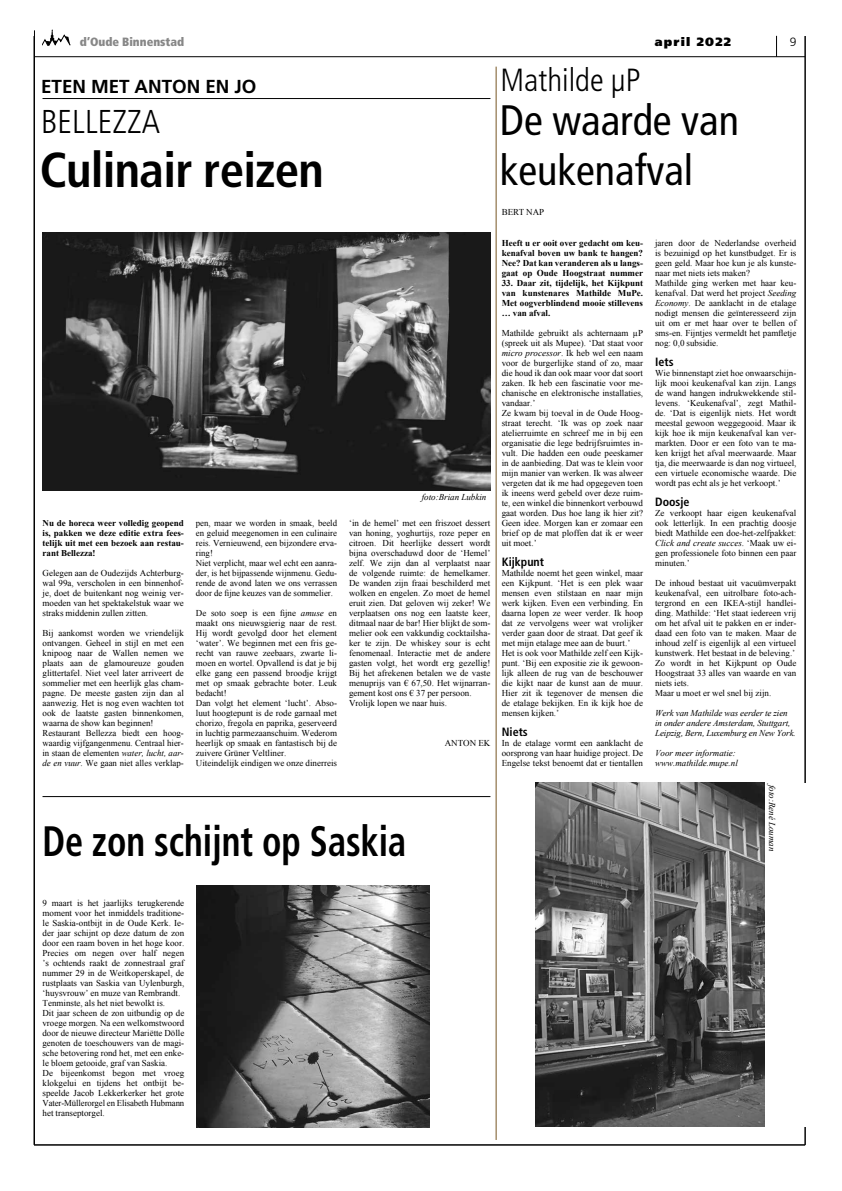
<style>
.page{position:relative;width:842px;height:1191px;background:#fff}
.page>*{position:absolute;margin:0;border:0;box-sizing:border-box;transform-origin:0 0}
.t1{font:700 condensed 49px "Frutiger";letter-spacing:-.015em;color:#000}
.t2{font:condensed 42.6px/50.1px "Frutiger";color:#000}
.t3{font:700 condensed 42.5px "Frutiger";color:#000;scale:.85 1}
.t4{font:300 condensed 33px "Frutiger";color:#000}
.t5{font:300 condensed 32px "Frutiger";color:#000}
.t6{font:700 18.8px "Frutiger";color:#000}
.t7{font:700 condensed 12px "Frutiger";color:#000}
.t8{font:900 condensed 12px "Frutiger";color:#878787}
.t9{font:900 12px "Frutiger";letter-spacing:.1em;color:#000}
.t10{font:300 12px "Frutiger";color:#000}
.t11{font:9px/10px "Times New Roman";color:#000}
.t12{font:700 9px/10px "Times New Roman";color:#000;text-align:justify}
.t13{font:italic 9px/10px "Times New Roman";letter-spacing:-.01em;color:#000}
.t14{font:700 9px/10px "Times New Roman";color:#000;text-align:justify}
.s1{font-style:italic}
</style>
<div class="page">
<hr style="left:34px;top:56px;width:771px;height:1px;background:#000">
<svg style="left:43px;top:30px;width:27px;height:16px"></svg>
<svg style="left:776px;top:36px;width:1px;height:21px"></svg>
<hr style="left:805px;top:36px;width:1px;height:1108px;background:#000">
<hr style="left:34px;top:1144px;width:771px;height:1px;background:#000">
<hr style="left:34px;top:30px;width:1px;height:1114px;background:#000">
<img style="left:197px;top:885px;width:232px;height:242px">
<div style="left:496px;top:782px;width:346px;height:344px;background:#fff"></div>
<img style="left:535px;top:782px;width:229px;height:344px">
<hr style="left:43px;top:796px;width:447px;height:1px;background:#000">
<img style="left:43px;top:232px;width:447px;height:258px">
<hr style="left:43px;top:98px;width:447px;height:1px;background:#000">
<hr style="left:496px;top:67px;width:1px;height:1073px;background:#765523">
<h3 class="t8" style="left:80px;top:34px;width:106px">d’Oude Binnenstad</h3>
<h3 class="t9" style="left:655px;top:34px;width:77px">april 2022</h3>
<h3 class="t10" style="left:790px;top:35px;width:8px">9</h3>
<h3 class="t6" style="left:41px;top:75px;width:217px">ETEN MET ANTON EN JO</h3>
<h3 class="t4" style="left:41px;top:103px;width:121px">BELLEZZA</h3>
<h1 class="t1" style="left:40px;top:141px;width:286px">Culinair reizen</h1>
<p class="t14" style="left:43px;top:518px;width:143px">Nu de horeca weer volledig geopend is, pakken we deze editie extra fees&shy;telijk uit met een bezoek aan restau&shy;rant Bellezza!</p>
<p class="t11" style="left:43px;top:568px;width:143px;text-align:justify">Gelegen aan de Oudezijds Achterburg&shy;wal 99a, verscholen in een binnenhof&shy;je, doet de buitenkant nog weinig ver&shy;moeden van het spektakelstuk waar we straks middenin zullen zitten.</p>
<p class="t11" style="left:43px;top:628px;width:143px">Bij aankomst worden we vriendelijk ontvangen. Geheel in stijl en met een knipoog naar de Wallen nemen we plaats aan de glamoureuze gouden glittertafel. Niet veel later arriveert de sommelier met een heerlijk glas cham&shy;pagne. De meeste gasten zijn dan al aanwezig. Het is nog even wachten tot ook de laatste gasten binnenkomen, waarna de show kan beginnen!<br>Restaurant Bellezza biedt een hoog&shy;waardig vijfgangenmenu. Centraal hier&shy;in staan de elementen <span class="s1">water, lucht, aar&shy;de en vuur</span>. We gaan niet alles verklap-</p>
<p class="t11" style="left:196px;top:518px;width:143px">pen, maar we worden in smaak, beeld en geluid meegenomen in een culinaire reis. Vernieuwend, een bijzondere erva&shy;ring!<br>Niet verplicht, maar wel echt een aanra&shy;der, is het bijpassende wijnmenu. Gedu&shy;rende de avond laten we ons verrassen door de fijne keuzes van de sommelier.</p>
<p class="t11" style="left:196px;top:608px;width:143px">De soto soep is een fijne <span class="s1">amuse</span> en maakt ons nieuwsgierig naar de rest.<br>Hij wordt gevolgd door het element ‘water’. We beginnen met een fris ge&shy;recht van rauwe zeebaars, zwarte li&shy;moen en wortel. Opvallend is dat je bij elke gang een passend broodje krijgt met op smaak gebrachte boter. Leuk bedacht!<br>Dan volgt het element ‘lucht’. Abso&shy;luut hoogtepunt is de rode garnaal met chorizo, fregola en paprika, geserveerd in luchtig parmezaanschuim. Wederom heerlijk op smaak en fantastisch bij de zuivere Grüner Veltliner.<br>Uiteindelijk eindigen we onze dinerreis</p>
<p class="t13" style="left:422px;top:491px;width:66px">foto:Brian Lubkin</p>
<p class="t11" style="left:349px;top:518px;width:143px">‘in de hemel’ met een friszoet dessert van honing, yoghurtijs, roze peper en citroen. Dit heerlijke dessert wordt bijna overschaduwd door de ‘Hemel’ zelf. We zijn dan al verplaatst naar de volgende ruimte: de hemelkamer.<br>De wanden zijn fraai beschilderd met wolken en engelen. Zo moet de hemel eruit zien. Dat geloven wij zeker! We verplaatsen ons nog een laatste keer, ditmaal naar de bar! Hier blijkt de som&shy;melier ook een vakkundig cocktailsha&shy;ker te zijn. De whiskey sour is echt fenomenaal. Interactie met de andere gasten volgt, het wordt erg gezellig!<br>Bij het afrekenen betalen we de vaste menuprijs van € 67,50. Het wijnarran&shy;gement kost ons € 37 per persoon.<br>Vrolijk lopen we naar huis.</p>
<p class="t11" style="left:445px;top:738px;width:47px">ANTON EK</p>
<h3 class="t3" style="left:43px;top:815px;width:430px">De zon schijnt op Saskia</h3>
<h3 class="t5" style="left:500px;top:62px;width:142px">Mathilde µP</h3>
<h2 class="t2" style="left:500px;top:96px;width:241px">De waarde van keukenafval</h2>
<p class="t11" style="left:502px;top:207px;width:44px">BERT NAP</p>
<p class="t12" style="left:502px;top:238px;width:143px">Heeft u er ooit over gedacht om keu&shy;kenafval boven uw bank te hangen?<br>Nee? Dat kan veranderen als u langs&shy;gaat op Oude Hoogstraat nummer</p>
<p class="t12" style="left:502px;top:278px;width:143px">33. Daar zit, tijdelijk, het Kijkpunt van kunstenares Mathilde MuPe.<br>Met oogverblindend mooie stillevens … van afval.</p>
<p class="t11" style="left:502px;top:328px;width:143px">Mathilde gebruikt als achternaam µP (spreek uit als Mupee). ‘Dat staat voor <span class="s1">micro processor</span>. Ik heb wel een naam voor de burgerlijke stand of zo, maar die houd ik dan ook maar voor dat soort zaken. Ik heb een fascinatie voor me&shy;chanische en elektronische installaties, vandaar.’<br>Ze kwam bij toeval in de Oude Hoog&shy;straat terecht. ‘Ik was op zoek naar atelierruimte en schreef me in bij een organisatie die lege bedrijfsruimtes in&shy;vult. Die hadden een oude peeskamer in de aanbieding. Dat was te klein voor mijn manier van werken. Ik was alweer vergeten dat ik me had opgegeven toen ik ineens werd gebeld over deze ruim&shy;te, een winkel die binnenkort verbouwd gaat worden. Dus hoe lang ik hier zit?<br>Geen idee. Morgen kan er zomaar een brief op de mat ploffen dat ik er weer uit moet.’</p>
<h3 class="t7" style="left:502px;top:555px;width:44px">Kijkpunt</h3>
<p class="t11" style="left:502px;top:568px;width:143px">Mathilde noemt het geen winkel, maar een Kijkpunt. ‘Het is een plek waar mensen even stilstaan en naar mijn werk kijken. Even een verbinding. En daarna lopen ze weer verder. Ik hoop dat ze vervolgens weer wat vrolijker verder gaan door de straat. Dat geef ik met mijn etalage mee aan de buurt.’ Het is ook voor Mathilde zelf een Kijk&shy;punt. ‘Bij een expositie zie ik gewoon&shy;lijk alleen de rug van de beschouwer die kijkt naar de kunst aan de muur.<br>Hier zit ik tegenover de mensen die de etalage bekijken. En ik kijk hoe de mensen kijken.’</p>
<h3 class="t7" style="left:502px;top:725px;width:28px">Niets</h3>
<p class="t11" style="left:502px;top:738px;width:143px;text-align:justify">In de etalage vormt een aanklacht de oorsprong van haar huidige project. De Engelse tekst benoemt dat er tientallen</p>
<p class="t11" style="left:655px;top:238px;width:143px">jaren door de Nederlandse overheid is bezuinigd op het kunstbudget. Er is geen geld. Maar hoe kun je als kunste&shy;naar met niets iets maken?<br>Mathilde ging werken met haar keu&shy;kenafval. Dat werd het project <span class="s1">Seeding Economy</span>. De aanklacht in de etalage nodigt mensen die geïnteresseerd zijn uit om er met haar over te bellen of sms-en. Fijntjes vermeldt het pamfletje nog: 0,0 subsidie.</p>
<h3 class="t7" style="left:655px;top:355px;width:20px">Iets</h3>
<p class="t11" style="left:655px;top:368px;width:143px;text-align:justify">Wie binnenstapt ziet hoe onwaarschijn&shy;lijk mooi keukenafval kan zijn. Langs de wand hangen indrukwekkende stil&shy;levens. ‘Keukenafval’, zegt Mathil&shy;de. ‘Dat is eigenlijk niets. Het wordt meestal gewoon weggegooid. Maar ik kijk hoe ik mijn keukenafval kan ver&shy;markten. Door er een foto van te ma&shy;ken krijgt het afval meerwaarde. Maar tja, die meerwaarde is dan nog virtueel, een virtuele economische waarde. Die wordt pas echt als je het verkoopt.’</p>
<h3 class="t7" style="left:655px;top:495px;width:36px">Doosje</h3>
<p class="t11" style="left:655px;top:508px;width:143px;text-align:justify">Ze verkoopt haar eigen keukenafval ook letterlijk. In een prachtig doosje biedt Mathilde een doe-het-zelfpakket:<br><span class="s1">Click and create succes</span>. ‘Maak uw ei&shy;gen professionele foto binnen een paar minuten.’</p>
<p class="t11" style="left:655px;top:578px;width:143px">De inhoud bestaat uit vacuümverpakt keukenafval, een uitrolbare foto-ach&shy;tergrond en een IKEA-stijl handlei&shy;ding. Mathilde: ‘Het staat iedereen vrij om het afval uit te pakken en er inder&shy;daad een foto van te maken. Maar de inhoud zelf is eigenlijk al een virtueel kunstwerk. Het bestaat in de beleving.’ Zo wordt in het Kijkpunt op Oude Hoogstraat 33 alles van waarde en van niets iets.<br>Maar u moet er wel snel bij zijn.</p>
<p class="t13" style="left:655px;top:708px;width:142px">Werk van Mathilde was eerder te zien in onder andere Amsterdam, Stuttgart,<br>Leipzig, Bern, Luxemburg en New York.</p>
<p class="t13" style="left:655px;top:748px;width:84px">Voor meer informatie: www.mathilde.mupe.nl</p>
<p class="t13" style="left:777px;top:784px;width:68px;rotate:90deg">foto:René Louman</p>
<p class="t11" style="left:43px;top:898px;width:143px">9 maart is het jaarlijks terugkerende moment voor het inmiddels traditione&shy;le Saskia-ontbijt in de Oude Kerk. Ie&shy;der jaar schijnt op deze datum de zon door een raam boven in het hoge koor.<br>Precies om negen over half negen ’s ochtends raakt de zonnestraal graf nummer 29 in de Weitkoperskapel, de rustplaats van Saskia van Uylenburgh, ‘huysvrouw’ en muze van Rembrandt.<br>Tenminste, als het niet bewolkt is.<br>Dit jaar scheen de zon uitbundig op de vroege morgen. Na een welkomstwoord door de nieuwe directeur Mariëtte Dölle genoten de toeschouwers van de magi&shy;sche betovering rond het, met een enke&shy;le bloem getooide, graf van Saskia.<br>De bijeenkomst begon met vroeg klokgelui en tijdens het ontbijt be&shy;speelde Jacob Lekkerkerker het grote Vater-Müllerorgel en Elisabeth Hubmann het transeptorgel.</p>
</div>
